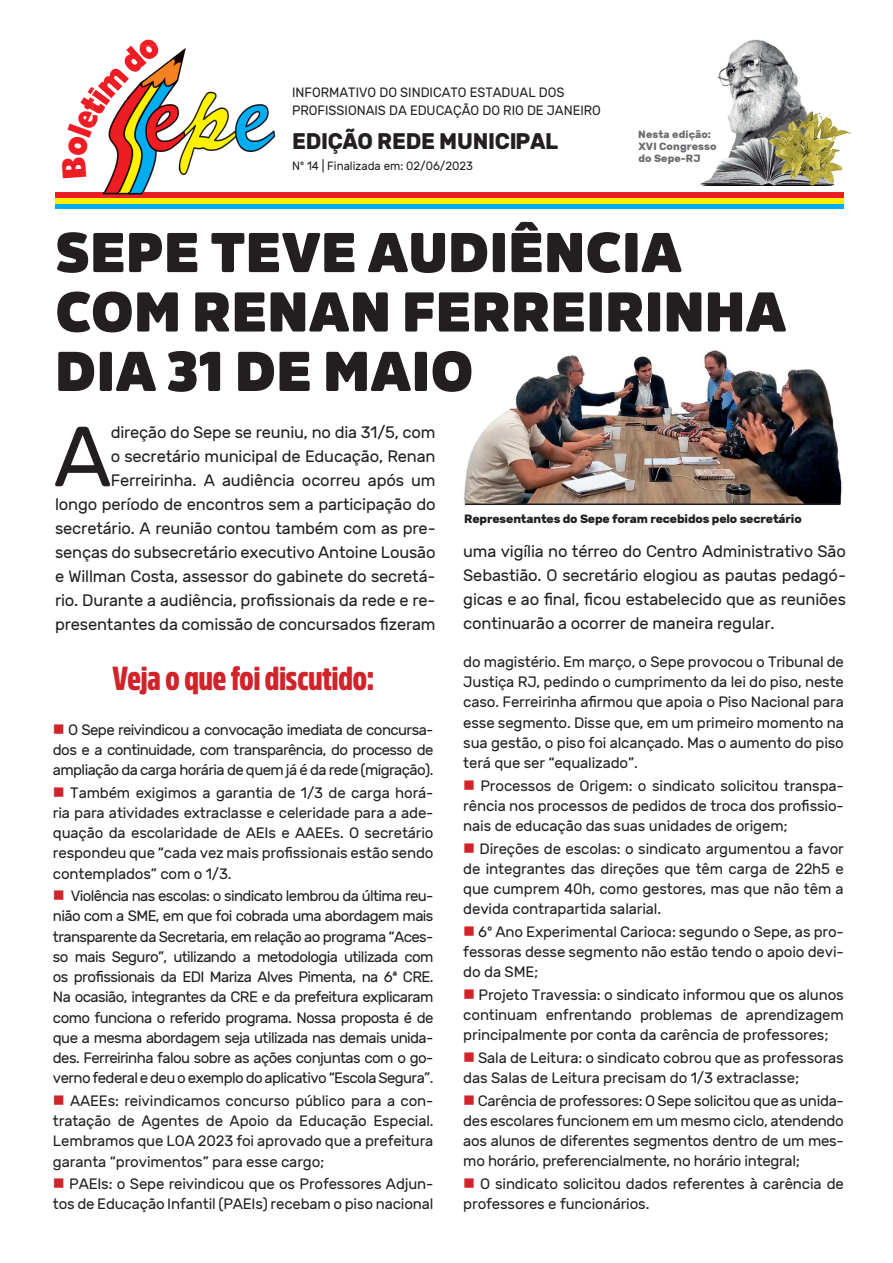
<style>
.page{position:relative;width:893px;height:1263px;background:#fff}
.page>*{position:absolute;margin:0;border:0;box-sizing:border-box;transform-origin:0 0}
.t1{font:85.05px "Rubik";color:#231f20}
.t2{font:900 55.35px/59.4px "Amsi Pro AKS Normal";letter-spacing:.01em;color:#231f20}
.t3{font:900 33px "Amsi Pro AKS Condensed";letter-spacing:-.02em;color:#d1232a}
.t4{font:700 22.5px "Rubik";letter-spacing:-.01em;color:#231f20;scale:.96 1}
.t5{font:16.5px/24px "Rubik";letter-spacing:-.01em;color:#231f20;text-align:right}
.t6{font:15px/20.2px "Rubik";letter-spacing:-.01em;color:#231f20;text-align:justify}
.t7{font:13.5px/18px "Rubik";color:#231f20;scale:.96 1}
.t8{font:700 12px "Rubik";letter-spacing:-.01em;color:#231f20}
.t9{font:12px "Rubik";color:#231f20;scale:.96 1}
.t10{font:700 10.5px/12px "Rubik";letter-spacing:.01em;color:#6c6d70}
.s1{color:#d1232a}
</style>
<div class="page">
<div style="left:55px;top:193px;width:789px;height:5px;background:#ee1d23"></div>
<div style="left:55px;top:203px;width:789px;height:5px;background:#00aeef"></div>
<div style="left:55px;top:198px;width:789px;height:5px;background:#fff101"></div>
<img style="left:93px;top:48px;width:189px;height:156px">
<img style="left:98px;top:66px;width:31px;height:32px">
<img style="left:118px;top:46px;width:29px;height:29px">
<img style="left:464px;top:350px;width:378px;height:155px">
<img style="left:459px;top:351px;width:12px;height:41px">
<hr style="left:465px;top:503px;width:375px;height:2px;background:#231f20">
<img style="left:700px;top:39px;width:151px;height:147px">
<svg style="left:92px;top:86px;width:18px;height:92px"></svg>
<svg style="left:136px;top:45px;width:26px;height:17px"></svg>
<p class="t7" style="left:292px;top:84px;width:323px">INFORMATIVO DO SINDICATO ESTADUAL DOS<br>PROFISSIONAIS DA EDUCAÇÃO DO RIO DE JANEIRO</p>
<h3 class="t4" style="left:292px;top:128px;width:278px">EDIÇÃO REDE MUNICIPAL</h3>
<p class="t9" style="left:292px;top:159px;width:190px">Nº 14 | Finalizada em: 02/06/2023</p>
<p class="t10" style="left:638px;top:129px;width:80px">Nesta edição:<br>XVI Congresso do Sepe-RJ</p>
<h2 class="t2" style="left:55px;top:221px;width:732px">SEPE TEVE AUDIÊNCIA<br>COM RENAN FERREIRINHA<br>DIA 31 DE MAIO</h2>
<h1 class="t1" style="left:54px;top:410px;width:59px">A</h1>
<p class="t5" style="left:55px;top:421px;width:382px">direção do Sepe se reuniu, no dia 31/5, com<br>o secretário municipal de Educação, Renan Ferreirinha. A audiência ocorreu após um<br>longo período de encontros sem a participação do secretário. A reunião contou também com as pre&shy;senças do subsecretário executivo Antoine Lousão e Willman Costa, assessor do gabinete do secretá&shy;rio. Durante a audiência, profissionais da rede e re&shy;presentantes da comissão de concursados fizeram</p>
<p class="t8" style="left:464px;top:512px;width:339px">Representantes do Sepe foram recebidos pelo secretário</p>
<p class="t5" style="left:463px;top:540px;width:384px;text-align:justify">uma vigília no térreo do Centro Administrativo São Sebastião. O secretário elogiou as pautas pedagó&shy;gicas e ao final, ficou estabelecido que as reuniões continuarão a ocorrer de maneira regular.</p>
<h3 class="t3" style="left:112px;top:652px;width:264px">Veja o que foi discutido:</h3>
<p class="t6" style="left:53px;top:720px;width:382px"><span class="s1">■</span> O Sepe reivindicou a convocação imediata de concursa&shy;dos e a continuidade, com transparência, do processo de ampliação da carga horária de quem já é da rede (migração).</p>
<p class="t6" style="left:53px;top:783px;width:382px"><span class="s1">■</span> Também exigimos a garantia de 1/3 de carga horá&shy;ria para atividades extraclasse e celeridade para a ade&shy;quação da escolaridade de AEIs e AAEEs. O secretário respondeu que “cada vez mais profissionais estão sendo contemplados” com o 1/3.</p>
<p class="t6" style="left:53px;top:886px;width:382px"><span class="s1">■</span> Violência nas escolas: o sindicato lembrou da última reu&shy;nião com a SME, em que foi cobrada uma abordagem mais transparente da Secretaria, em relação ao programa “Aces&shy;so mais Seguro”, utilizando a metodologia utilizada com os profissionais da EDI Mariza Alves Pimenta, na 6ª CRE.<br>Na ocasião, integrantes da CRE e da prefeitura explicaram como funciona o referido programa. Nossa proposta é de que a mesma abordagem seja utilizada nas demais unida&shy;des. Ferreirinha falou sobre as ações conjuntas com o go&shy;verno federal e deu o exemplo do aplicativo “Escola Segura”.</p>
<p class="t6" style="left:53px;top:1091px;width:382px"><span class="s1">■</span> AAEEs: reivindicamos concurso público para a con&shy;tratação de Agentes de Apoio da Educação Especial.<br>Lembramos que LOA 2023 foi aprovado que a prefeitura garanta “provimentos” para esse cargo;</p>
<p class="t6" style="left:53px;top:1174px;width:382px"><span class="s1">■</span> PAEIs: o Sepe reivindicou que os Professores Adjun&shy;tos de Educação Infantil (PAEIs) recebam o piso nacional</p>
<p class="t6" style="left:463px;top:652px;width:382px">do magistério. Em março, o Sepe provocou o Tribunal de Justiça RJ, pedindo o cumprimento da lei do piso, neste caso. Ferreirinha afirmou que apoia o Piso Nacional para esse segmento. Disse que, em um primeiro momento na sua gestão, o piso foi alcançado. Mas o aumento do piso terá que ser “equalizado”.</p>
<p class="t6" style="left:463px;top:776px;width:382px"><span class="s1">■</span> Processos de Origem: o sindicato solicitou transpa&shy;rência nos processos de pedidos de troca dos profissio&shy;nais de educação das suas unidades de origem;</p>
<p class="t6" style="left:463px;top:839px;width:382px"><span class="s1">■</span> Direções de escolas: o sindicato argumentou a favor de integrantes das direções que têm carga de 22h5 e que cumprem 40h, como gestores, mas que não têm a devida contrapartida salarial.</p>
<p class="t6" style="left:463px;top:922px;width:382px"><span class="s1">■</span> 6º Ano Experimental Carioca: segundo o Sepe, as pro&shy;fessoras desse segmento não estão tendo o apoio devi&shy;do da SME;</p>
<p class="t6" style="left:463px;top:985px;width:382px"><span class="s1">■</span> Projeto Travessia: o sindicato informou que os alunos continuam enfrentando problemas de aprendizagem principalmente por conta da carência de professores;</p>
<p class="t6" style="left:463px;top:1048px;width:382px"><span class="s1">■</span> Sala de Leitura: o sindicato cobrou que as professoras das Salas de Leitura precisam do 1/3 extraclasse;</p>
<p class="t6" style="left:463px;top:1091px;width:382px"><span class="s1">■</span> Carência de professores: O Sepe solicitou que as unida&shy;des escolares funcionem em um mesmo ciclo, atendendo aos alunos de diferentes segmentos dentro de um mes&shy;mo horário, preferencialmente, no horário integral;</p>
<p class="t6" style="left:463px;top:1174px;width:382px"><span class="s1">■</span> O sindicato solicitou dados referentes à carência de professores e funcionários.</p>
</div>
